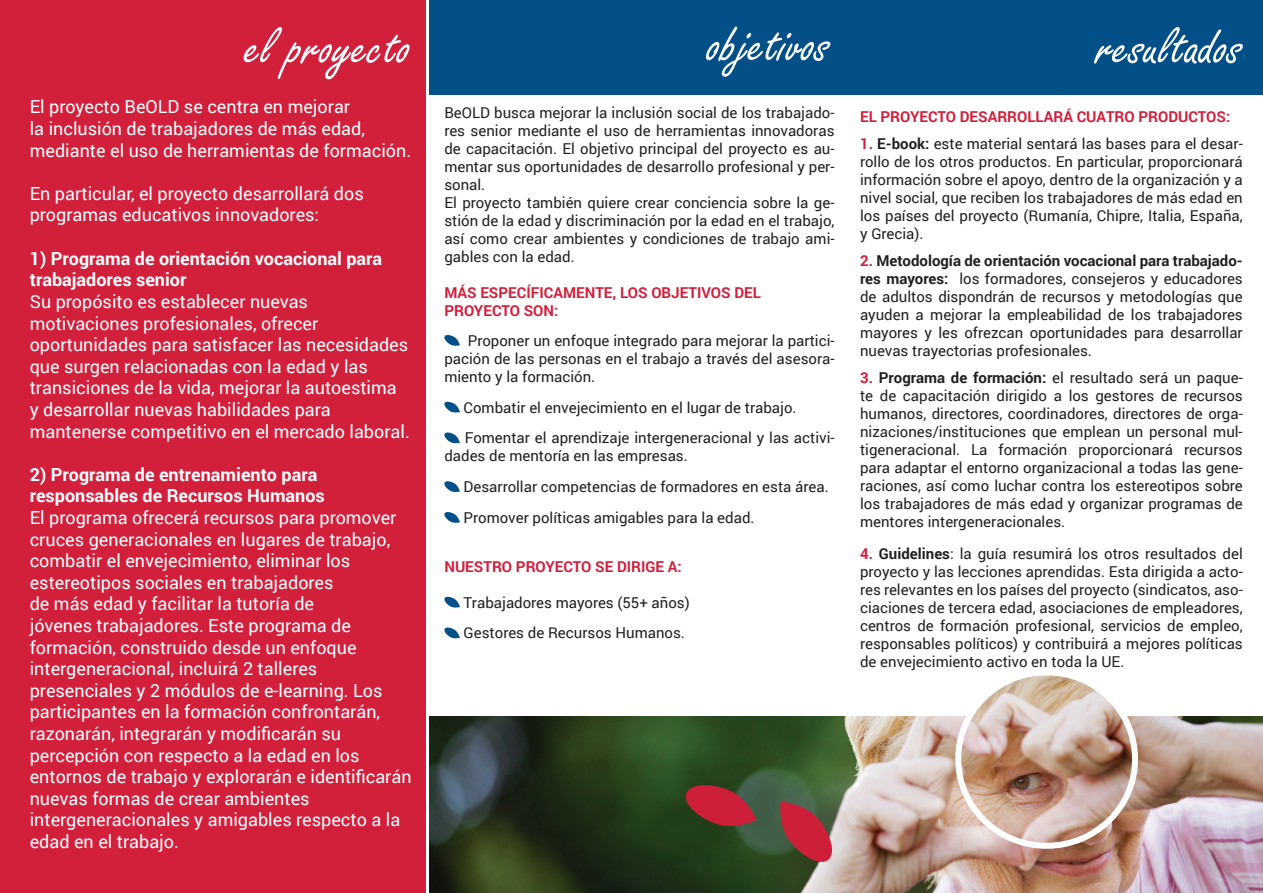
<style>
.page{position:relative;width:1263px;height:893px;background:#fff}
.page>*{position:absolute;margin:0;border:0;box-sizing:border-box;transform-origin:0 0}
.t1{font:57px "Freestyle Script";color:#fff}
.t2{font:18px/21.6px "Roboto";color:#fff}
.t3{font:700 18px/21.6px "Roboto";color:#fff}
.t4{font:15px/18px "Roboto";color:#231f20;text-align:justify}
.t5{font:700 15px/18px "Roboto";color:#d11f3c}
.s1{font-weight:700;color:#d11f3c}
.s2{font-weight:700}
</style>
<div class="page">
<div style="left:0;top:0;width:425px;height:893px;background:#d11f3c"></div>
<svg style="left:444px;top:335px;width:16px;height:11px"></svg>
<svg style="left:444px;top:401px;width:16px;height:12px"></svg>
<svg style="left:444px;top:432px;width:16px;height:12px"></svg>
<svg style="left:444px;top:481px;width:16px;height:12px"></svg>
<svg style="left:444px;top:512px;width:16px;height:11px"></svg>
<svg style="left:444px;top:596px;width:16px;height:12px"></svg>
<svg style="left:444px;top:627px;width:16px;height:12px"></svg>
<div style="left:429px;top:0;width:834px;height:95px;background:#035089"></div>
<img style="left:429px;top:716px;width:834px;height:177px">
<svg style="left:683px;top:782px;width:74px;height:49px"></svg>
<img style="left:958px;top:676px;width:177px;height:170px">
<div style="left:955px;top:669px;width:183px;height:180px;border:6px solid #fff;border-radius:50%"></div>
<svg style="left:777px;top:801px;width:59px;height:65px"></svg>
<h1 class="t1" style="left:246px;top:16px;width:167px">el proyecto</h1>
<h1 class="t1" style="left:708px;top:14px;width:124px">objetivos</h1>
<h1 class="t1" style="left:1097px;top:16px;width:147px">resultados</h1>
<p class="t2" style="left:30px;top:96px;width:383px">El proyecto BeOLD se centra en mejorar<br>la inclusión de trabajadores de más edad, mediante el uso de herramientas de formación.</p>
<p class="t2" style="left:30px;top:182px;width:335px">En particular, el proyecto desarrollará dos programas educativos innovadores:</p>
<p class="t3" style="left:30px;top:247px;width:354px">1) Programa de orientación vocacional para trabajadores senior</p>
<p class="t2" style="left:30px;top:290px;width:382px">Su propósito es establecer nuevas motivaciones profesionales, ofrecer oportunidades para satisfacer las necesidades que surgen relacionadas con la edad y las transiciones de la vida, mejorar la autoestima y desarrollar nuevas habilidades para mantenerse competitivo en el mercado laboral.</p>
<p class="t3" style="left:30px;top:463px;width:297px">2) Programa de entrenamiento para responsables de Recursos Humanos</p>
<p class="t2" style="left:30px;top:506px;width:383px">El programa ofrecerá recursos para promover cruces generacionales en lugares de trabajo, combatir el envejecimiento, eliminar los estereotipos sociales en trabajadores<br>de más edad y facilitar la tutoría de<br>jóvenes trabajadores. Este programa de formación, construido desde un enfoque intergeneracional, incluirá 2 talleres presenciales y 2 módulos de e-learning. Los participantes en la formación confrontarán, razonarán, integrarán y modificarán su percepción con respecto a la edad en los entornos de trabajo y explorarán e identificarán nuevas formas de crear ambientes intergeneracionales y amigables respecto a la edad en el trabajo.</p>
<p class="t4" style="left:444px;top:103px;width:392px;text-align:left">BeOLD busca mejorar la inclusión social de los trabajado&shy;res senior mediante el uso de herramientas innovadoras de capacitación. El objetivo principal del proyecto es au&shy;mentar sus oportunidades de desarrollo profesional y per&shy;sonal.<br>El proyecto también quiere crear conciencia sobre la ge&shy;stión de la edad y discriminación por la edad en el trabajo, así como crear ambientes y condiciones de trabajo ami&shy;gables con la edad.</p>
<p class="t5" style="left:444px;top:283px;width:318px">MÁS ESPECÍFICAMENTE, LOS OBJETIVOS DEL<br>PROYECTO SON:</p>
<p class="t4" style="left:444px;top:331px;width:392px;text-indent:23px">Proponer un enfoque integrado para mejorar la partici&shy;pación de las personas en el trabajo a través del asesora&shy;miento y la formación.</p>
<p class="t4" style="left:464px;top:391px;width:372px;line-height:30.8px">Combatir el envejecimiento en el lugar de trabajo.<br>Fomentar el aprendizaje intergeneracional y las activi-</p>
<p class="t4" style="left:464px;top:440px;width:367px;line-height:30.8px;text-align:left;text-indent:-19px">dades de mentoría en las empresas.<br>Desarrollar competencias de formadores en esta área.<br>Promover políticas amigables para la edad.</p>
<p class="t5" style="left:444px;top:557px;width:239px">NUESTRO PROYECTO SE DIRIGE A:</p>
<p class="t4" style="left:464px;top:586px;width:228px;line-height:30.8px">Trabajadores mayores (55+ años)<br>Gestores de Recursos Humanos.</p>
<p class="t5" style="left:860px;top:107px;width:372px">EL PROYECTO DESARROLLARÁ CUATRO PRODUCTOS:</p>
<p class="t4" style="left:860px;top:134px;width:384px"><span class="s1">1.</span> <span class="s2">E-book:</span> este material sentará las bases para el desar&shy;rollo de los otros productos. En particular, proporcionará información sobre el apoyo, dentro de la organización y a nivel social, que reciben los trabajadores de más edad en los países del proyecto (Rumanía, Chipre, Italia, España, y Grecia).</p>
<p class="t4" style="left:860px;top:251px;width:384px"><span class="s1">2.</span> <span class="s2">Metodología de orientación vocacional para trabajado&shy;res mayores:</span> los formadores, consejeros y educadores de adultos dispondrán de recursos y metodologías que ayuden a mejorar la empleabilidad de los trabajadores mayores y les ofrezcan oportunidades para desarrollar nuevas trayectorias profesionales.</p>
<p class="t4" style="left:860px;top:368px;width:384px"><span class="s1">3.</span> <span class="s2">Programa de formación:</span> el resultado será un paque&shy;te de capacitación dirigido a los gestores de recursos humanos, directores, coordinadores, directores de orga&shy;nizaciones/instituciones que emplean un personal mul&shy;tigeneracional. La formación proporcionará recursos para adaptar el entorno organizacional a todas las gene&shy;raciones, así como luchar contra los estereotipos sobre los trabajadores de más edad y organizar programas de mentores intergeneracionales.</p>
<p class="t4" style="left:860px;top:544px;width:384px"><span class="s1">4.</span> <span class="s2">Guidelines</span>: la guía resumirá los otros resultados del proyecto y las lecciones aprendidas. Esta dirigida a acto&shy;res relevantes en los países del proyecto (sindicatos, aso&shy;ciaciones de tercera edad, asociaciones de empleadores, centros de formación profesional, servicios de empleo, responsables políticos) y contribuirá a mejores políticas de envejecimiento activo en toda la UE.</p>
</div>
